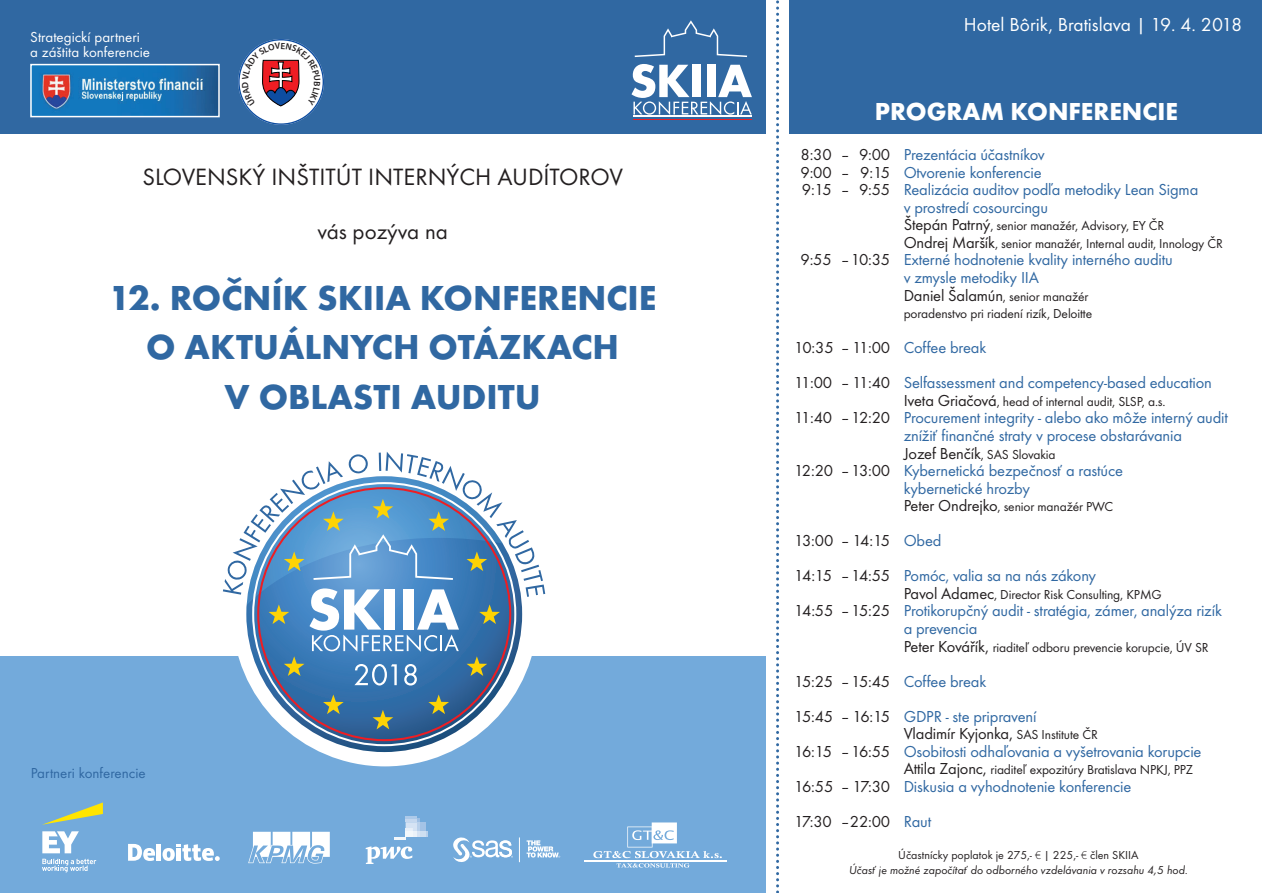
<style>
.page{position:relative;width:1263px;height:893px;background:#fff}
.page>*{position:absolute;margin:0;border:0;box-sizing:border-box;transform-origin:0 0}
.t1{font:700 36px/49.5px "Futura TCE";color:#3068a2;text-align:center}
.t2{font:700 25.5px "Futura TCE";color:#fff}
.t3{font:24.45px "Futura TCE";color:#231f20}
.t4{font:23.1px "Futura TCE";color:#231f20}
.t5{font:19.5px "Futura TCE";color:#fff}
.t6{font:16.5px/17.5px "Futura TCE";letter-spacing:-.01em;color:#3068a2}
.t7{font:15px/15px "Futura TCE";color:#fff}
.t8{font:15px "Futura TCE";color:#3068a2}
.t9{font:13.5px/17.5px "Futura TCE";letter-spacing:-.01em;color:#231f20}
.t10{font:12px "Futura TCE Book Obli";color:#231f20}
.t11{font:12px "Futura TCE";color:#231f20}
.s1{color:#231f20}
.s2{font-size:16.5px}
.s3{font-size:13.5px;color:#231f20}
.s4{font-family:"Myriad Pro";font-weight:300}
</style>
<div class="page">
<div style="left:0;top:657px;width:765px;height:236px;background:#73aadb"></div>
<div style="left:0;top:0;width:765px;height:134px;background:#3068a2"></div>
<div style="left:232px;top:461px;width:306px;height:305px;background:#fff;border-radius:50%"></div>
<svg style="left:246px;top:476px;width:276px;height:276px"></svg>
<svg style="left:373px;top:710px;width:20px;height:19px"></svg>
<svg style="left:428px;top:694px;width:21px;height:20px"></svg>
<svg style="left:323px;top:694px;width:21px;height:20px"></svg>
<svg style="left:223px;top:452px;width:322px;height:233px"></svg>
<img style="left:33px;top:67px;width:184px;height:47px">
<div style="left:30px;top:64px;width:190px;height:53px;border:2px solid #fff"></div>
<svg style="left:248px;top:832px;width:82px;height:32px"></svg>
<svg style="left:366px;top:846px;width:46px;height:18px"></svg>
<svg style="left:394px;top:816px;width:34px;height:24px"></svg>
<hr style="left:633px;top:118px;width:119px;height:2px;background:#ee1d23">
<hr style="left:633px;top:115px;width:119px;height:2px;background:#fff">
<svg style="left:631px;top:64px;width:121px;height:51px"></svg>
<svg style="left:635px;top:20px;width:112px;height:37px"></svg>
<svg style="left:776px;top:0;width:3px;height:893px"></svg>
<div style="left:790px;top:0;width:472px;height:134px;background:#3068a2"></div>
<hr style="left:157px;top:844px;width:4px;height:17px;background:#fff">
<svg style="left:163px;top:844px;width:57px;height:17px"></svg>
<svg style="left:128px;top:844px;width:27px;height:17px"></svg>
<svg style="left:593px;top:822px;width:129px;height:46px"></svg>
<hr style="left:584px;top:860px;width:142px;height:2px;background:#fff">
<svg style="left:519px;top:837px;width:1px;height:25px"></svg>
<svg style="left:453px;top:837px;width:60px;height:25px"></svg>
<svg style="left:527px;top:840px;width:33px;height:18px"></svg>
<svg style="left:42px;top:802px;width:61px;height:23px"></svg>
<svg style="left:42px;top:831px;width:54px;height:41px"></svg>
<svg style="left:238px;top:39px;width:86px;height:86px"></svg>
<p class="t7" style="left:30px;top:30px;width:121px">Strategickí partneri a záštita konferencie</p>
<h3 class="t3" style="left:142px;top:162px;width:482px">SLOVENSKÝ INŠTITÚT INTERNÝCH AUDÍTOROV</h3>
<h3 class="t4" style="left:317px;top:218px;width:132px">vás pozýva na</h3>
<h1 class="t1" style="left:109px;top:272px;width:549px">12. ROČNÍK SKIIA KONFERENCIE<br>O AKTUÁLNYCH OTÁZKACH<br>V OBLASTI AUDITU</h1>
<p class="t8" style="left:31px;top:764px;width:116px">Partneri konferencie</p>
<p class="t5" style="left:964px;top:13px;width:280px">Hotel Bôrik, Bratislava | 19. 4. 2018</p>
<h2 class="t2" style="left:875px;top:96px;width:304px">PROGRAM KONFERENCIE</h2>
<p class="t6" style="left:800px;top:146px;width:246px"><span class="s1">8:30 -- 9:00</span> Prezentácia účastníkov</p>
<p class="t6" style="left:800px;top:163px;width:243px"><span class="s1">9:00 -- 9:15</span> Otvorenie konferencie</p>
<p class="t6" style="left:802px;top:181px;width:398px"><span class="s1">9:15 -- 9:55</span> Realizácia auditov podľa metodiky Lean Sigma</p>
<p class="t6" style="left:904px;top:198px;width:146px">v prostredí cosourcingu</p>
<p class="t9" style="left:904px;top:217px;width:321px"><span class="s2">Štepán Patrný</span>, senior manažér, Advisory, EY ČR<br><span class="s2">Ondrej Maršík</span>, senior manažér, Internal audit, Innology ČR</p>
<p class="t6" style="left:904px;top:251px;width:271px;text-indent:-103px"><span class="s1">9:55 -- 10:35</span> Externé hodnotenie kvality interného auditu v zmysle metodiky IIA</p>
<p class="t9" style="left:904px;top:287px;width:190px"><span class="s2">Daniel Šalamún</span>, senior manažér poradenstvo pri riadení rizík, Deloitte</p>
<p class="t6" style="left:794px;top:330px;width:419px;line-height:35.1px"><span class="s1">10:35 -- 11:00</span> Coffee break<br><span class="s1">11:00 -- 11:40</span> Selfassessment and competency-based education</p>
<p class="t9" style="left:904px;top:392px;width:263px"><span class="s2">Iveta Griačová</span>, head of internal audit, SLSP, a.s.</p>
<p class="t6" style="left:904px;top:409px;width:326px;text-indent:-109px"><span class="s1">11:40 -- 12:20</span> Procurement integrity - alebo ako môže interný audit znížiť finančné straty v procese obstarávania</p>
<p class="t9" style="left:904px;top:445px;width:154px"><span class="s2">Jozef Benčík</span>, SAS Slovakia</p>
<p class="t6" style="left:904px;top:462px;width:221px;text-indent:-109px"><span class="s1">12:20 -- 13:00</span> Kybernetická bezpečnosť a rastúce kybernetické hrozby</p>
<p class="t9" style="left:904px;top:498px;width:211px"><span class="s2">Peter Ondrejko</span>, senior manažér PWC</p>
<p class="t6" style="left:794px;top:523px;width:304px;line-height:35.1px"><span class="s1">13:00 -- 14:15</span> Obed<br><span class="s1">14:15 -- 14:55</span> Pomóc, valia sa na nás zákony</p>
<p class="t9" style="left:904px;top:586px;width:260px"><span class="s2">Pavol Adamec</span>, Director Risk Consulting, KPMG</p>
<p class="t6" style="left:904px;top:602px;width:320px;text-indent:-109px"><span class="s1">14:55 -- 15:25</span> Protikorupčný audit - stratégia, zámer, analýza rizík a prevencia</p>
<p class="t9" style="left:904px;top:638px;width:306px"><span class="s2">Peter Kovářík,</span> riaditeľ odboru prevencie korupcie, ÚV SR</p>
<p class="t6" style="left:794px;top:663px;width:244px;line-height:35.1px"><span class="s1">15:25 -- 15:45</span> Coffee break<br><span class="s1">15:45 -- 16:15</span> GDPR - ste pripravení</p>
<p class="t6" style="left:794px;top:725px;width:409px;text-align:center"><span class="s1">Vladimír Kyjonka,</span> <span class="s3">SAS Institute ČR<br></span><span class="s1">16:15 -- 16:55</span> Osobitosti odhaľovania a vyšetrovania korupcie</p>
<p class="t9" style="left:904px;top:761px;width:291px"><span class="s2">Attila Zajonc,</span> riaditeľ expozitúry Bratislava NPKJ, PPZ</p>
<p class="t6" style="left:794px;top:769px;width:339px;line-height:35.1px"><span class="s1">16:55 -- 17:30</span> Diskusia a vyhodnotenie konferencie<br><span class="s1">17:30 --22:00</span> Raut</p>
<p class="t11" style="left:898px;top:848px;width:242px">Účastnícky poplatok je 275,- <span class="s4">€</span> | 225,- <span class="s4">€</span> člen SKIIA</p>
<p class="t10" style="left:849px;top:863px;width:340px">Účasť je možné započítať do odborného vzdelávania v rozsahu 4,5 hod.</p>
</div>
